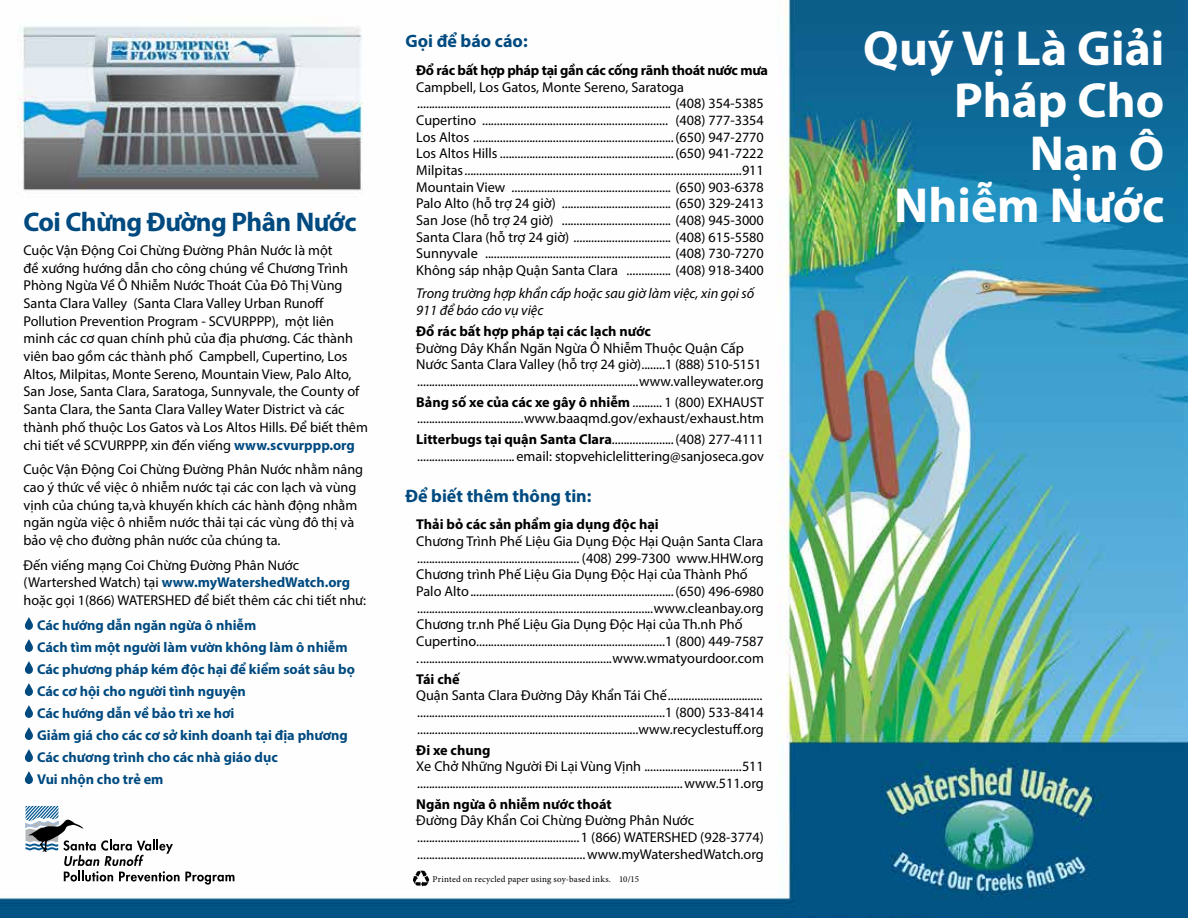
<style>
.page{position:relative;width:1188px;height:918px;background:#fff}
.page>*{position:absolute;margin:0;border:0;box-sizing:border-box;transform-origin:0 0}
.t1{font:700 49.5px/52.5px "Myriad Pro";color:#fff;text-align:right}
.t2{font:700 27px "Myriad Pro";letter-spacing:-.02em;color:#004a80}
.t3{font:700 18px "Myriad Pro";color:#004a80}
.t4{font:14.25px/16.6px "Myriad Pro";color:#000}
.t5{font:700 14.25px/22px "Myriad Pro";color:#004a80}
.t6{font:700 14.25px "Myriad Pro";color:#000}
.t7{font:italic 14.25px/16.6px "Myriad Pro";color:#000}
.t8{font:700 14.25px "Myriad Pro";letter-spacing:-.02em;color:#000}
.t9{font:9px "Minion Pro";letter-spacing:.025em;color:#000}
.s1{font-weight:700;color:#004a80}
.s2{font-weight:700}
</style>
<div class="page">
<img style="left:0;top:0;width:1188px;height:918px">
<svg style="left:24px;top:617px;width:10px;height:13px"></svg>
<svg style="left:24px;top:639px;width:10px;height:13px"></svg>
<svg style="left:24px;top:661px;width:10px;height:13px"></svg>
<svg style="left:24px;top:683px;width:10px;height:13px"></svg>
<svg style="left:24px;top:705px;width:10px;height:13px"></svg>
<svg style="left:24px;top:727px;width:10px;height:13px"></svg>
<svg style="left:24px;top:749px;width:10px;height:13px"></svg>
<svg style="left:24px;top:771px;width:10px;height:13px"></svg>
<svg style="left:24px;top:805px;width:210px;height:80px"></svg>
<svg style="left:413px;top:871px;width:16px;height:16px"></svg>
<h2 class="t2" style="left:24px;top:204px;width:335px">Coi Chừng Đường Phân Nước</h2>
<p class="t4" style="left:24px;top:241px;width:346px;line-height:17.7px">Cuộc Vận Động Coi Chừng Đường Phân Nước là một<br>đề xướng hướng dẫn cho công chúng về Chương Trình Phòng Ngừa Về Ô Nhiễm Nước Thoát Của Đô Thị Vùng Santa Clara Valley (Santa Clara Valley Urban Runoff Pollution Prevention Program - SCVURPPP), một liên minh các cơ quan chính phủ của địa phương. Các thành viên bao gồm các thành phố Campbell, Cupertino, Los Altos, Milpitas, Monte Sereno, Mountain View, Palo Alto, San Jose, Santa Clara, Saratoga, Sunnyvale, the County of Santa Clara, the Santa Clara Valley Water District và các thành phố thuộc Los Gatos và Los Altos Hills. Để biết thêm chi tiết về SCVURPPP, xin đến viếng <span class="s1">www.scvurppp.org</span></p>
<p class="t4" style="left:24px;top:460px;width:341px;line-height:17.7px">Cuộc Vận Động Coi Chừng Đường Phân Nước nhằm nâng cao ý thức về việc ô nhiễm nước tại các con lạch và vùng vịnh của chúng ta,và khuyến khích các hành động nhằm ngăn ngừa việc ô nhiễm nước thải tại các vùng đô thị và bảo vệ cho đường phân nước của chúng ta.</p>
<p class="t4" style="left:24px;top:556px;width:344px;line-height:17.7px">Đến viếng mạng Coi Chừng Đường Phân Nước (Wartershed Watch) tại <span class="s1">www.myWatershedWatch.org </span>hoặc gọi 1(866) WATERSHED để biết thêm các chi tiết như:</p>
<p class="t5" style="left:37px;top:614px;width:319px">Các hướng dẫn ngăn ngừa ô nhiễm<br>Cách tìm một người làm vườn không làm ô nhiễm Các phương pháp kém độc hại để kiểm soát sâu bọ Các cơ hội cho người tình nguyện<br>Các hướng dẫn về bảo trì xe hơi<br>Giảm giá cho các cơ sở kinh doanh tại địa phương Các chương trình cho các nhà giáo dục<br>Vui nhộn cho trẻ em</p>
<p class="t3" style="left:405px;top:29px;width:124px">Gọi để báo cáo:</p>
<p class="t8" style="left:416px;top:61px;width:353px">Đổ rác bất hợp pháp tại gần các cống rãnh thoát nước mưa</p>
<p class="t4" style="left:416px;top:78px;width:349px">Campbell, Los Gatos, Monte Sereno, Saratoga ...................................................................................... (408) 354-5385<br>Cupertino ............................................................... (408) 777-3354<br>Los Altos ....................................................................(650) 947-2770<br>Los Altos Hills ...........................................................(650) 941-7222<br>Milpitas..............................................................................................911<br>Mountain View ...................................................... (650) 903-6378<br>Palo Alto (hỗ trợ 24 giờ) ..................................... (650) 329-2413<br>San Jose (hỗ trợ 24 giờ) ..................................... (408) 945-3000<br>Santa Clara (hỗ trợ 24 giờ) ................................. (408) 615-5580<br>Sunnyvale ............................................................... (408) 730-7270<br>Không sáp nhập Quận Santa Clara ............... (408) 918-3400</p>
<p class="t7" style="left:416px;top:285px;width:340px">Trong trường hợp khẩn cấp hoặc sau giờ làm việc, xin gọi số<br>911 để báo cáo vụ việc</p>
<p class="t6" style="left:416px;top:322px;width:236px">Đổ rác bất hợp pháp tại các lạch nước</p>
<p class="t4" style="left:416px;top:339px;width:349px">Đường Dây Khẩn Ngăn Ngừa Ô Nhiễm Thuộc Quận Cấp<br>Nước Santa Clara Valley (hỗ trợ 24 giờ)........1 (888) 510-5151 ...........................................................................www.valleywater.org</p>
<p class="t4" style="left:416px;top:394px;width:349px"><span class="s2">Bảng số xe của các xe gây ô nhiễm</span> .......... 1 (800) EXHAUST ....................................www.baaqmd.gov/exhaust/exhaust.htm</p>
<p class="t4" style="left:416px;top:431px;width:349px"><span class="s2">Litterbugs tại quận Santa Clara</span>.....................(408) 277-4111 ................................. email: stopvehiclelittering@sanjoseca.gov</p>
<p class="t3" style="left:405px;top:484px;width:188px">Để biết thêm thông tin:</p>
<p class="t6" style="left:416px;top:515px;width:244px">Thải bỏ các sản phẩm gia dụng độc hại</p>
<p class="t4" style="left:416px;top:533px;width:349px">Chương Trình Phế Liệu Gia Dụng Độc Hại Quận Santa Clara ....................................................... (408) 299-7300 www.HHW.org Chương trình Phế Liệu Gia Dụng Độc Hại của Thành Phố Palo Alto.....................................................................(650) 496-6980 ................................................................................www.cleanbay.org Chương tr.nh Phế Liệu Gia Dụng Độc Hại của Th.nh Phố Cupertino................................................................1 (800) 449-7587 ..................................................................www.wmatyourdoor.com</p>
<p class="t6" style="left:416px;top:670px;width:45px">Tái chế</p>
<p class="t4" style="left:416px;top:687px;width:349px;text-align:justify">Quận Santa Clara Đường Dây Khẩn Tái Chế................................ ....................................................................................1 (800) 533-8414 ...........................................................................www.recyclestuff.org</p>
<p class="t6" style="left:416px;top:740px;width:76px">Đi xe chung</p>
<p class="t4" style="left:416px;top:758px;width:349px">Xe Chở Những Người Đi Lại Vùng Vịnh .................................511 ..........................................................................................www.511.org</p>
<p class="t6" style="left:416px;top:795px;width:197px">Ngăn ngừa ô nhiễm nước thoát</p>
<p class="t4" style="left:416px;top:812px;width:349px">Đường Dây Khẩn Coi Chừng Đường Phân Nước .......................................................1 (866) WATERSHED (928-3774) .........................................................www.myWatershedWatch.org</p>
<p class="t9" style="left:433px;top:873px;width:208px">Printed on recycled paper using soy-based inks. 10/15</p>
<h1 class="t1" style="left:863px;top:20px;width:303px">Quý Vị Là Giải<br>Pháp Cho<br>Nạn Ô<br>Nhiễm Nước</h1>
</div>
